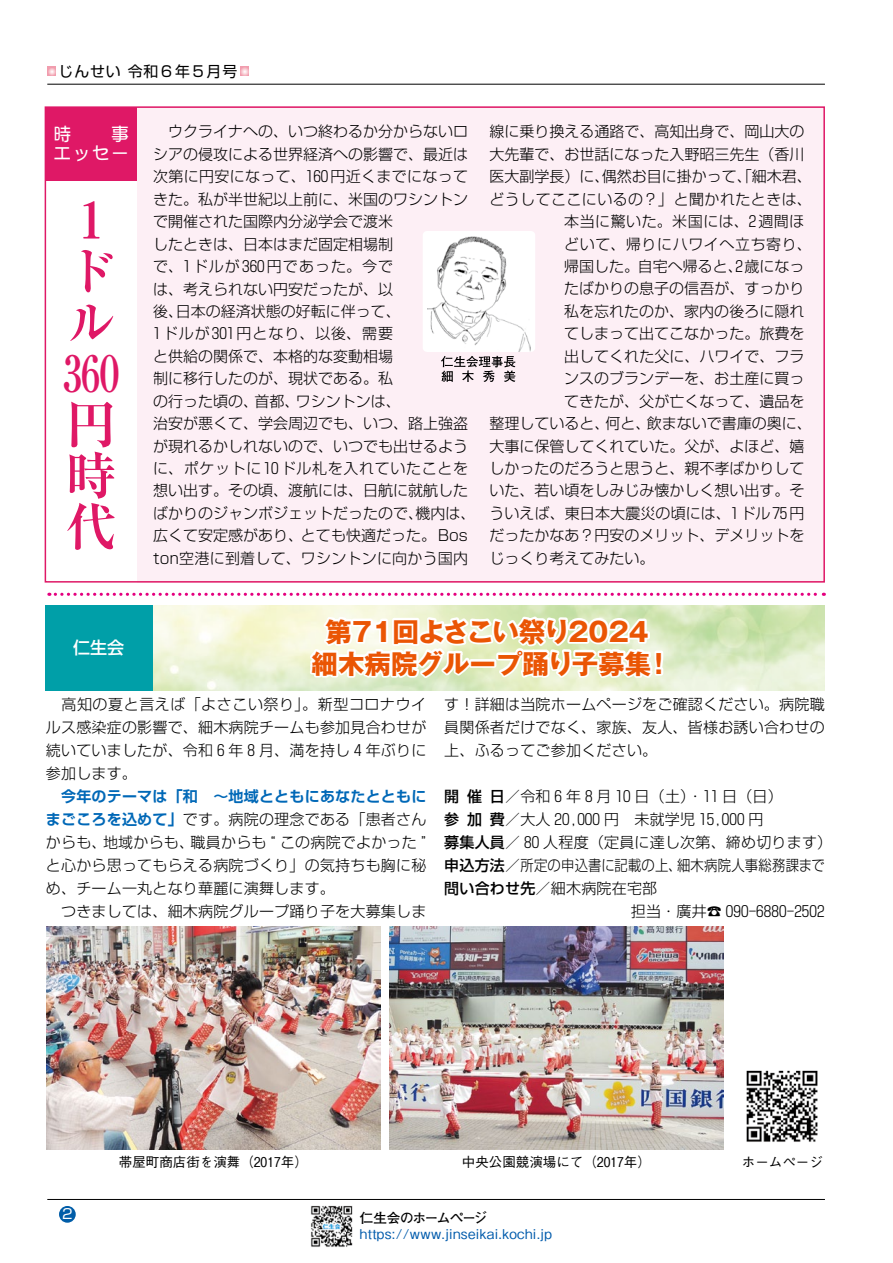
<style>
.page{position:relative;width:893px;height:1263px;background:#fff}
.page>*{position:absolute;margin:0;border:0;box-sizing:border-box;transform-origin:0 0}
.t1{font:700 51px/51px "G Ryumin";color:#df1866}
.t2{font:700 26.55px/32px "Gothic MB101 Pr 6";letter-spacing:-.045em;color:#ea5504;text-align:center}
.t3{font:19.2px/19.2px "DFPPOP Mix CID W4";color:#fff;text-align:right}
.t4{font:500 16.95px "Shin Go Pr 6 N";color:#fff}
.t5{font:300 15px/22.5px "Shin Go Pr 6";color:#000}
.t6{font:300 15px/23px "Shin Go Pr 6 N";letter-spacing:.015em;color:#000;text-align:justify}
.t7{font:700 15px "Shin Go Pr 6 N De";letter-spacing:.015em;color:#0068b7}
.t8{font:300 15px "Shin Go Pr 6 N";letter-spacing:.265em;color:#000}
.t9{font:300 15px "Shin Go Pr 6";letter-spacing:.03em;color:#000}
.t10{font:300 15px "Shin Go Pr 6";letter-spacing:.035em;color:#000}
.t11{font:300 15px "Shin Go Pr 6";letter-spacing:.04em;color:#000}
.t12{font:14.85px "Shin Go Pr 6";letter-spacing:.06em;color:#000}
.t13{font:13.8px "Shin Go Pr 6 N";color:#fff}
.t14{font:500 13.5px "Gothic BBB Pr 6 N";color:#000}
.t15{font:500 13.5px "Gothic BBB Pr 6 N";letter-spacing:.025em;color:#005bac}
.t16{font:700 13.5px "Futo Go B101 Pr 6 N";letter-spacing:-.055em;color:#000}
.s1{font-family:"Shin Go Pr 6 N De";font-weight:700;color:#0068b7}
.s2{font-weight:500}
</style>
<div class="page">
<div style="left:59px;top:1206px;width:17px;height:17px;background:#005da8;border-radius:50%"></div>
<hr style="left:47px;top:84px;width:778px;height:1px;background:#000">
<hr style="left:47px;top:1199px;width:778px;height:1px;background:#000">
<svg style="left:47px;top:67px;width:9px;height:8px"></svg>
<svg style="left:240px;top:67px;width:9px;height:8px"></svg>
<img style="left:311px;top:1205px;width:42px;height:42px">
<div style="left:46px;top:106px;width:779px;height:476px;background:#fdeff5"></div>
<div style="left:46px;top:106px;width:90px;height:476px;background:#fff"></div>
<div style="left:45px;top:107px;width:91px;height:74px;background:#df1866"></div>
<div style="left:45px;top:106px;width:780px;height:477px;border:2px solid #df1866"></div>
<div style="left:423px;top:231px;width:112px;height:121px;background:#fff;border-radius:4px"></div>
<svg style="left:441px;top:356px;width:74px;height:26px"></svg>
<img style="left:427px;top:236px;width:104px;height:116px">
<svg style="left:306px;top:613px;width:359px;height:77px"></svg>
<div style="left:46px;top:605px;width:107px;height:85px;background:#009fa8"></div>
<img style="left:389px;top:926px;width:335px;height:224px">
<img style="left:46px;top:926px;width:335px;height:224px">
<svg style="left:49px;top:593px;width:775px;height:3px"></svg>
<img style="left:746px;top:1070px;width:72px;height:72px">
<p class="t12" style="left:59px;top:59px;width:180px">じんせい令和６年５月号</p>
<p class="t3" style="left:53px;top:124px;width:78px">事<br>エッセー</p>
<p class="t5" style="left:149px;top:119px;width:328px">　ウクライナへの、いつ終わるか分からないロシアの侵攻による世界経済への影響で、最近は次第に円安になって、１６０円近くまでになってきた。私が半世紀以上前に、米国のワシントンで開催された国際内分泌学会で渡米<br>したときは、日本はまだ固定相場制<br>で、１ドルが３６０円であった。今で<br>は、考えられない円安だったが、以<br>後、日本の経済状態の好転に伴って、<br>１ドルが３０１円となり、以後、需要<br>と供給の関係で、本格的な変動相場<br>制に移行したのが、現状である。私<br>の行った頃の、首都、ワシントンは、<br>治安が悪くて、学会周辺でも、いつ、路上強盗が現れるかしれないので、いつでも出せるように、ポケットに１０ドル札を入れていたことを想い出す。その頃、渡航には、日航に就航したばかりのジャンボジェットだったので、機内は、広くて安定感があり、とても快適だった。Ｂｏｓｔｏｎ空港に到着して、ワシントンに向かう国内</p>
<p class="t5" style="left:489px;top:119px;width:316px">線に乗り換える通路で、高知出身で、岡山大の</p>
<p class="t3" style="left:53px;top:124px;width:21px">時</p>
<p class="t5" style="left:489px;top:142px;width:316px">大先輩で、お世話になった入野昭三先生（香川</p>
<p class="t5" style="left:489px;top:164px;width:324px">医大副学長）に、偶然お目に掛かって、「細木君、</p>
<p class="t9" style="left:489px;top:187px;width:324px">どうしてここにいるの？」と聞かれたときは、</p>
<p class="t10" style="left:564px;top:209px;width:242px">本当に驚いた。米国には、２週間ほ</p>
<p class="t11" style="left:564px;top:232px;width:249px">どいて、帰りにハワイへ立ち寄り、</p>
<p class="t5" style="left:564px;top:254px;width:242px">帰国した。自宅へ帰ると、２歳になっ</p>
<p class="t5" style="left:564px;top:276px;width:242px">たばかりの息子の信吾が、すっかり</p>
<p class="t5" style="left:564px;top:299px;width:242px">私を忘れたのか、家内の後ろに隠れ</p>
<p class="t5" style="left:564px;top:321px;width:242px">てしまって出てこなかった。旅費を</p>
<p class="t5" style="left:564px;top:343px;width:242px">出してくれた父に、ハワイで、フラ</p>
<p class="t5" style="left:564px;top:366px;width:242px">ンスのブランデーを、お土産に買っ</p>
<p class="t5" style="left:564px;top:388px;width:242px">てきたが、父が亡くなって、遺品を</p>
<p class="t5" style="left:489px;top:411px;width:324px">整理していると、何と、飲まないで書庫の奥に、</p>
<p class="t5" style="left:489px;top:433px;width:316px">大事に保管してくれていた。父が、よほど、嬉</p>
<p class="t5" style="left:489px;top:456px;width:316px">しかったのだろうと思うと、親不孝ばかりして</p>
<p class="t5" style="left:489px;top:478px;width:316px">いた、若い頃をしみじみ懐かしく想い出す。そ</p>
<p class="t5" style="left:489px;top:501px;width:316px">ういえば、東日本大震災の頃には、１ドル７５円</p>
<p class="t5" style="left:489px;top:523px;width:316px">だったかなあ？円安のメリット、デメリットを</p>
<p class="t5" style="left:489px;top:545px;width:166px">じっくり考えてみたい。</p>
<h1 class="t1" style="left:52px;top:194px;width:79px">１ドル<br>３６０円時代</h1>
<p class="t4" style="left:73px;top:634px;width:53px">仁生会</p>
<h2 class="t2" style="left:311px;top:615px;width:362px">第７１回よさこい祭り２０２４<br>細木病院グループ踊り子募集！</h2>
<p class="t6" style="left:46px;top:692px;width:382px">　高知の夏と言えば「よさこい祭り」。新型コロナウイルス感染症の影響で、細木病院チームも参加見合わせが続いていましたが、令和６年８月、満を持し４年ぶりに参加します。</p>
<p class="t7" style="left:61px;top:784px;width:367px">今年のテーマは「和　〜地域とともにあなたとともに</p>
<p class="t6" style="left:46px;top:807px;width:382px;text-align:left"><span class="s1">まごころを込めて」</span>です。病院の理念である「患者さんからも、地域からも、職員からも “ この病院でよかった ”と心から思ってもらえる病院づくり」の気持ちも胸に秘め、チーム一丸となり華麗に演舞します。<br>　つきましては、細木病院グループ踊り子を大募集しま</p>
<p class="t6" style="left:444px;top:692px;width:382px">す！詳細は当院ホームページをご確認ください。病院職員関係者だけでなく、家族、友人、皆様お誘い合わせの上、ふるってご参加ください。</p>
<p class="t8" style="left:444px;top:784px;width:340px"><span class="s2">開催日</span>／令和６年８月１０日（土）・１１日（日）</p>
<p class="t6" style="left:444px;top:807px;width:321px"><span class="s2">参加費</span>／大人２０，０００円　未就学児１５，０００円</p>
<p class="t6" style="left:444px;top:830px;width:389px"><span class="s2">募集人員</span>／８０人程度（定員に達し次第、締め切ります）</p>
<p class="t6" style="left:444px;top:853px;width:382px"><span class="s2">申込方法</span>／所定の申込書に記載の上、細木病院人事総務課まで</p>
<p class="t6" style="left:444px;top:876px;width:214px"><span class="s2">問い合わせ先</span>／細木病院在宅部</p>
<p class="t6" style="left:524px;top:899px;width:302px">　　　　　　　担当・廣井☎ ０９０−６８８０−２５０２</p>
<p class="t13" style="left:62px;top:1203px;width:12px">2</p>
<p class="t14" style="left:119px;top:1150px;width:190px">帯屋町商店街を演舞（２０１ ７年）</p>
<p class="t14" style="left:462px;top:1150px;width:190px">中央公園競演場にて（２０１ ７年）</p>
<p class="t14" style="left:742px;top:1150px;width:82px">ホームぺージ</p>
<p class="t16" style="left:360px;top:1207px;width:129px">仁生会のホームページ</p>
<p class="t15" style="left:360px;top:1223px;width:194px">https://www.jinseikai.kochi.jp</p>
</div>
